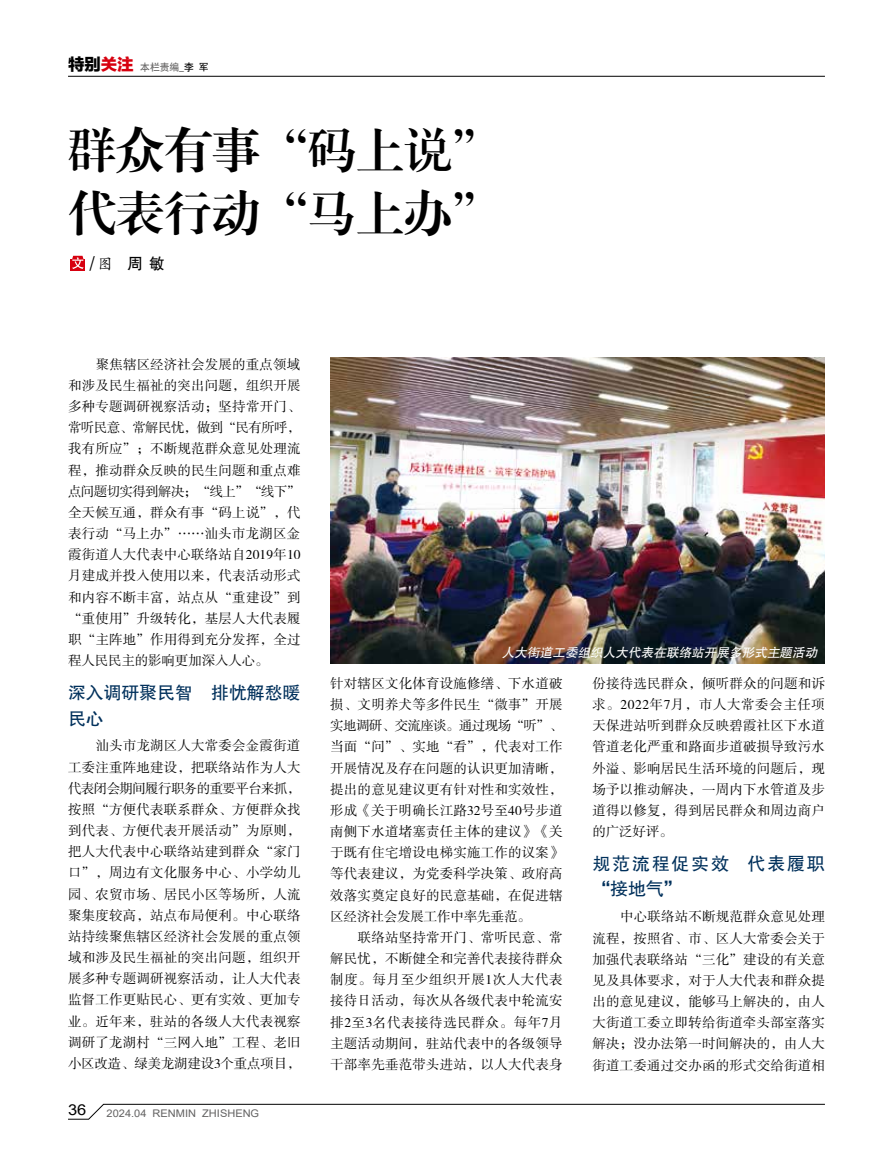
<style>
.page{position:relative;width:893px;height:1149px;background:#fff}
.page>*{position:absolute;margin:0;border:0;box-sizing:border-box;transform-origin:0 0}
.t1{font:48px/63px "FZXBSJW GB1 0";color:#000}
.t2{font:18px/25.5px "FZHTJW GB1 0";letter-spacing:.1em;color:#00305b}
.t3{font:18px/25.5px "FZHTJW GB1 0";letter-spacing:-.01em;color:#00305b}
.t4{font:15px "Heiti CSEG Medium GB";color:#000}
.t5{font:15px "Arial";color:#000;scale:1.1 1}
.t6{font:13.5px/21.1px "FZSSJW GB1 0";letter-spacing:.015em;color:#000;text-align:justify}
.t7{font:italic 12.75px "FZHTJW GB1 0";color:#fff}
.t8{font:10.5px "Arial";color:#636262;scale:1.05 1}
.t9{font:9.75px "Heiti CSEG Medium GB";color:#636262}
.s1{font-family:"FZLTTHJW GB1 0";font-size:16.5px;color:#000}
.s2{font-family:"FZLTTHJW GB1 0";font-size:16.5px;color:#d7000f}
.s3{color:#000}
.s4{font-family:"FZKTJW GB1 0"}
</style>
<div class="page">
<svg style="left:68px;top:1103px;width:757px;height:16px"></svg>
<hr style="left:68px;top:76px;width:757px;height:1px;background:#000">
<div style="left:71px;top:259px;width:14px;height:11px;background:#d7000f"></div>
<svg style="left:72px;top:256px;width:12px;height:13px"></svg>
<img style="left:330px;top:357px;width:495px;height:306px">
<p class="t9" style="left:68px;top:62px;width:142px"><span class="s1">特别</span><span class="s2">关注</span> 本栏责编_<span class="s3">李 军</span></p>
<h1 class="t1" style="left:68px;top:120px;width:434px">群众有事“码上说”代表行动“马上办”</h1>
<p class="t4" style="left:88px;top:256px;width:78px">/<span class="s4">图</span> 周 敏</p>
<p class="t6" style="left:68px;top:354px;width:234px;text-indent:28px">聚焦辖区经济社会发展的重点领域和涉及民生福祉的突出问题，组织开展多种专题调研视察活动；坚持常开门、常听民意、常解民忧，做到“民有所呼，我有所应”；不断规范群众意见处理流程，推动群众反映的民生问题和重点难点问题切实得到解决；“线上”“线下”全天候互通，群众有事“码上说”，代表行动“马上办”……汕头市龙湖区金霞街道人大代表中心联络站自2019年10月建成并投入使用以来，代表活动形式和内容不断丰富，站点从“重建设”到“重使用”升级转化，基层人大代表履职“主阵地”作用得到充分发挥，全过程人民民主的影响更加深入人心。</p>
<h2 class="t3" style="left:68px;top:680px;width:234px">深入调研聚民智 排忧解愁暖民心</h2>
<p class="t6" style="left:68px;top:735px;width:234px;text-indent:28px">汕头市龙湖区人大常委会金霞街道工委注重阵地建设，把联络站作为人大代表闭会期间履行职务的重要平台来抓，按照“方便代表联系群众、方便群众找到代表、方便代表开展活动”为原则，把人大代表中心联络站建到群众“家门口”，周边有文化服务中心、小学幼儿园、农贸市场、居民小区等场所，人流聚集度较高，站点布局便利。中心联络站持续聚焦辖区经济社会发展的重点领域和涉及民生福祉的突出问题，组织开展多种专题调研视察活动，让人大代表监督工作更贴民心、更有实效、更加专业。近年来，驻站的各级人大代表视察调研了龙湖村“三网入地”工程、老旧小区改造、绿美龙湖建设3个重点项目，</p>
<p class="t5" style="left:68px;top:1099px;width:18px">36</p>
<p class="t8" style="left:107px;top:1105px;width:147px">2024.04 RENMIN ZHISHENG</p>
<p class="t7" style="left:502px;top:645px;width:320px">人大街道工委组织人大代表在联络站开展多形式主题活动</p>
<p class="t6" style="left:330px;top:673px;width:234px">针对辖区文化体育设施修缮、下水道破损、文明养犬等多件民生“微事”开展实地调研、交流座谈。通过现场“听”、当面“问”、实地“看”，代表对工作开展情况及存在问题的认识更加清晰，提出的意见建议更有针对性和实效性，形成《关于明确长江路32号至40号步道南侧下水道堵塞责任主体的建议》《关于既有住宅增设电梯实施工作的议案》等代表建议，为党委科学决策、政府高效落实奠定良好的民意基础，在促进辖区经济社会发展工作中率先垂范。</p>
<p class="t6" style="left:330px;top:927px;width:234px;text-indent:28px">联络站坚持常开门、常听民意、常解民忧，不断健全和完善代表接待群众制度。每月至少组织开展1次人大代表接待日活动，每次从各级代表中轮流安排2至3名代表接待选民群众。每年7月主题活动期间，驻站代表中的各级领导干部率先垂范带头进站，以人大代表身</p>
<p class="t6" style="left:592px;top:673px;width:234px">份接待选民群众，倾听群众的问题和诉求。2022年7月，市人大常委会主任项天保进站听到群众反映碧霞社区下水道管道老化严重和路面步道破损导致污水外溢、影响居民生活环境的问题后，现场予以推动解决，一周内下水管道及步道得以修复，得到居民群众和周边商户的广泛好评。</p>
<h2 class="t2" style="left:592px;top:850px;width:234px">规范流程促实效 代表履职“接地气”</h2>
<p class="t6" style="left:592px;top:906px;width:234px;text-indent:28px">中心联络站不断规范群众意见处理流程，按照省、市、区人大常委会关于加强代表联络站“三化”建设的有关意见及具体要求，对于人大代表和群众提出的意见建议，能够马上解决的，由人大街道工委立即转给街道牵头部室落实解决；没办法第一时间解决的，由人大街道工委通过交办函的形式交给街道相</p>
</div>
